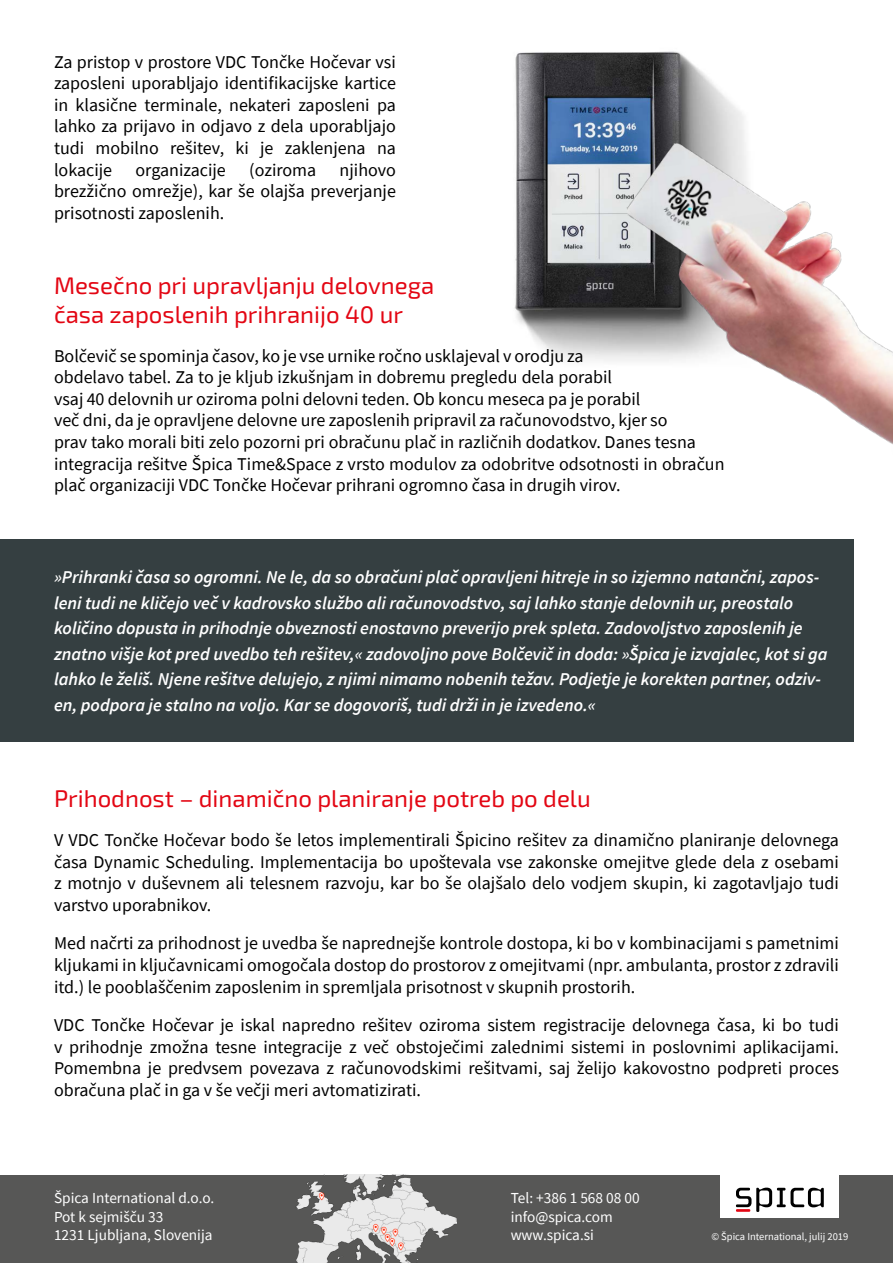
<style>
.page{position:relative;width:893px;height:1263px;background:#fff}
.page>*{position:absolute;margin:0;border:0;box-sizing:border-box;transform-origin:0 0}
.t1{font:24px/28.8px "Exo 2";color:#e30613}
.t2{font:18px/21.6px "Source Sans Pro";color:#000;text-align:justify}
.t3{font:italic 600 18px/25.5px "Source Sans Pro";color:#fff}
.t4{font:15.3px/18.3px "Source Sans Pro";color:#fff}
.t5{font:10.5px "Source Sans Pro";color:#fff}
</style>
<div class="page">
<div style="left:0;top:1175px;width:893px;height:87px;background:#575756"></div>
<div style="left:721px;top:1163px;width:118px;height:55px;background:#fff"></div>
<div style="left:0;top:539px;width:853px;height:203px;background:#353f41"></div>
<img style="left:514px;top:51px;width:229px;height:310px">
<img style="left:619px;top:116px;width:274px;height:329px">
<svg style="left:736px;top:1187px;width:88px;height:25px"></svg>
<hr style="left:736px;top:1209px;width:14px;height:3px;background:#e30613">
<img style="left:285px;top:1175px;width:171px;height:88px">
<p class="t2" style="left:54px;top:51px;width:343px">Za pristop v prostore VDC Tončke Hočevar vsi zaposleni uporabljajo identifikacijske kartice in klasične terminale, nekateri zaposleni pa lahko za prijavo in odjavo z dela uporabljajo tudi mobilno rešitev, ki je zaklenjena na lokacije</p>
<p class="t2" style="left:136px;top:159px;width:92px">organizacije</p>
<p class="t2" style="left:249px;top:159px;width:68px">(oziroma</p>
<p class="t2" style="left:54px;top:159px;width:343px;text-indent:286px">njihovo brezžično omrežje), kar še olajša preverjanje prisotnosti zaposlenih.</p>
<h1 class="t1" style="left:54px;top:272px;width:382px">Mesečno pri upravljanju delovnega časa zaposlenih prihranijo 40 ur</h1>
<p class="t2" style="left:54px;top:345px;width:672px;text-align:left">Bolčevič se spominja časov, ko je vse urnike ročno usklajeval v orodju za<br>obdelavo tabel. Za to je kljub izkušnjam in dobremu pregledu dela porabil<br>vsaj 40 delovnih ur oziroma polni delovni teden. Ob koncu meseca pa je porabil<br>več dni, da je opravljene delovne ure zaposlenih pripravil za računovodstvo, kjer so<br>prav tako morali biti zelo pozorni pri obračunu plač in različnih dodatkov. Danes tesna integracija rešitve Špica Time&amp;Space z vrsto modulov za odobritve odsotnosti in obračun plač organizaciji VDC Tončke Hočevar prihrani ogromno časa in drugih virov.</p>
<p class="t3" style="left:54px;top:564px;width:775px">»Prihranki časa so ogromni. Ne le, da so obračuni plač opravljeni hitreje in so izjemno natančni, zapos&shy;leni tudi ne kličejo več v kadrovsko službo ali računovodstvo, saj lahko stanje delovnih ur, preostalo količino dopusta in prihodnje obveznosti enostavno preverijo prek spleta. Zadovoljstvo zaposlenih je znatno višje kot pred uvedbo teh rešitev,« zadovoljno pove Bolčevič in doda: »Špica je izvajalec, kot si ga lahko le želiš. Njene rešitve delujejo, z njimi nimamo nobenih težav. Podjetje je korekten partner, odziv&shy;en, podpora je stalno na voljo. Kar se dogovoriš, tudi drži in je izvedeno.«</p>
<h1 class="t1" style="left:54px;top:785px;width:538px">Prihodnost – dinamično planiranje potreb po delu</h1>
<p class="t2" style="left:54px;top:829px;width:786px">V VDC Tončke Hočevar bodo še letos implementirali Špicino rešitev za dinamično planiranje delovnega časa Dynamic Scheduling. Implementacija bo upoštevala vse zakonske omejitve glede dela z osebami z motnjo v duševnem ali telesnem razvoju, kar bo še olajšalo delo vodjem skupin, ki zagotavljajo tudi varstvo uporabnikov.</p>
<p class="t2" style="left:54px;top:932px;width:786px">Med načrti za prihodnost je uvedba še naprednejše kontrole dostopa, ki bo v kombinacijami s pametnimi kljukami in ključavnicami omogočala dostop do prostorov z omejitvami (npr. ambulanta, prostor z zdravili itd.) le pooblaščenim zaposlenim in spremljala prisotnost v skupnih prostorih.</p>
<p class="t2" style="left:54px;top:1014px;width:786px">VDC Tončke Hočevar je iskal napredno rešitev oziroma sistem registracije delovnega časa, ki bo tudi v prihodnje zmožna tesne integracije z več obstoječimi zalednimi sistemi in poslovnimi aplikacijami.<br>Pomembna je predvsem povezava z računovodskimi rešitvami, saj želijo kakovostno podpreti proces obračuna plač in ga v še večji meri avtomatizirati.</p>
<p class="t4" style="left:54px;top:1189px;width:162px">Špica International d.o.o.<br>Pot k sejmišču 33<br>1231 Ljubljana, Slovenija</p>
<p class="t4" style="left:511px;top:1189px;width:131px">Tel: +386 1 568 08 00 info@spica.com www.spica.si</p>
<p class="t5" style="left:711px;top:1230px;width:139px">© Špica International, julij 2019</p>
</div>
